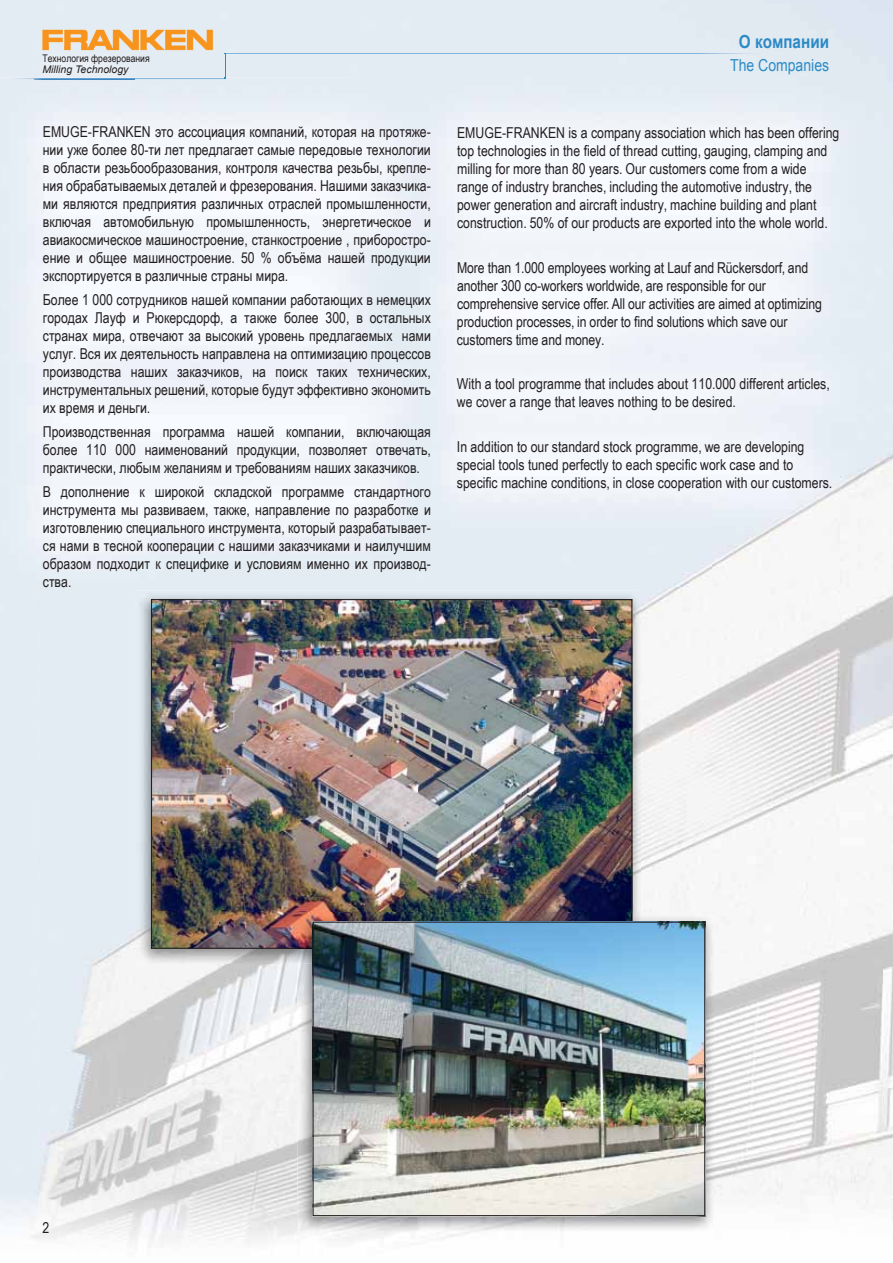
<style>
.page{position:relative;width:893px;height:1263px;background:#fff}
.page>*{position:absolute;margin:0;border:0;box-sizing:border-box;transform-origin:0 0}
.t1{font:700 18px "Arial";color:#2c8ac7;scale:.85 1}
.t2{font:16.5px "Arial";color:#2b8bc6;scale:.85 1}
.t3{font:15px/18px "Arial Narrow";color:#231f20}
.t4{font:10.5px/10.5px "Arial Narrow";color:#231f20}
.s1{font-family:"Arial";font-style:italic}
</style>
<div class="page">
<div style="left:0;top:0;width:893px;height:94px;background:#e3ecf3"></div>
<img style="left:840px;top:94px;width:53px;height:1123px">
<img style="left:40px;top:587px;width:107px;height:661px">
<img style="left:147px;top:587px;width:693px;height:44px">
<img style="left:641px;top:631px;width:199px;height:322px">
<img style="left:147px;top:964px;width:158px;height:283px">
<img style="left:714px;top:953px;width:126px;height:251px">
<div style="left:34px;top:46px;width:100px;height:31px;background:#e7eef5"></div>
<svg style="left:43px;top:30px;width:170px;height:20px;background:#f0b36a"></svg>
<img style="left:225px;top:53px;width:559px;height:1px">
<img style="left:0;top:78px;width:225px;height:1px">
<img style="left:34px;top:78px;width:100px;height:1px">
<svg style="left:225px;top:54px;width:1px;height:25px"></svg>
<img style="left:136px;top:590px;width:505px;height:53px">
<img style="left:136px;top:643px;width:50px;height:321px">
<img style="left:632px;top:643px;width:9px;height:270px">
<img style="left:186px;top:949px;width:111px;height:15px">
<img style="left:151px;top:599px;width:481px;height:350px">
<img style="left:297px;top:913px;width:417px;height:318px">
<img style="left:297px;top:913px;width:335px;height:36px">
<img style="left:314px;top:923px;width:389px;height:291px">
<div style="left:312px;top:921px;width:393px;height:295px;border:1px solid #231f20"></div>
<p class="t4" style="left:43px;top:53px;width:109px">Технология фрезерования<br><span class="s1">Milling Technology</span></p>
<p class="t3" style="left:43px;top:122px;width:390px;text-align:justify">EMUGE-FRANKEN это ассоциация компаний, которая на протяже&shy;нии уже более 80-ти лет предлагает самые передовые технологии в области резьбообразования, контроля качества резьбы, крепле&shy;ния обрабатываемых деталей и фрезерования. Нашими заказчика&shy;ми являются предприятия различных отраслей промышленности, включая автомобильную промышленность, энергетическое и авиакосмическое машиностроение, станкостроение , приборостро&shy;ение и общее машиностроение. 50 % объёма нашей продукции экспортируется в различные страны мира.</p>
<p class="t3" style="left:43px;top:290px;width:390px;text-align:justify">Более 1 000 сотрудников нашей компании работающих в немецких городах Лауф и Рюкерсдорф, а также более 300, в остальных странах мира, отвечают за высокий уровень предлагаемых нами услуг. Вся их деятельность направлена на оптимизацию процессов производства наших заказчиков, на поиск таких технических, инструментальных решений, которые будут эффективно экономить их время и деньги.</p>
<p class="t3" style="left:43px;top:422px;width:390px;text-align:justify">Производственная программа нашей компании, включающая более 110 000 наименований продукции, позволяет отвечать, практически, любым желаниям и требованиям наших заказчиков.</p>
<p class="t3" style="left:43px;top:482px;width:390px;text-align:justify">В дополнение к широкой складской программе стандартного инструмента мы развиваем, также, направление по разработке и изготовлению специального инструмента, который разрабатывает&shy;ся нами в тесной кооперации с нашими заказчиками и наилучшим образом подходит к специфике и условиям именно их производ&shy;ства.</p>
<p class="t1" style="left:739px;top:30px;width:108px">О компании</p>
<p class="t2" style="left:730px;top:55px;width:118px">The Companies</p>
<p class="t3" style="left:457px;top:123px;width:384px">EMUGE-FRANKEN is a company association which has been offering top technologies in the field of thread cutting, gauging, clamping and milling for more than 80 years. Our customers come from a wide range of industry branches, including the automotive industry, the power generation and aircraft industry, machine building and plant construction. 50% of our products are exported into the whole world.</p>
<p class="t3" style="left:457px;top:258px;width:367px">More than 1.000 employees working at Lauf and Rückersdorf, and another 300 co-workers worldwide, are responsible for our comprehensive service offer. All our activities are aimed at optimizing production processes, in order to find solutions which save our customers time and money.</p>
<p class="t3" style="left:457px;top:374px;width:374px">With a tool programme that includes about 110.000 different articles, we cover a range that leaves nothing to be desired.</p>
<p class="t3" style="left:457px;top:437px;width:377px">In addition to our standard stock programme, we are developing special tools tuned perfectly to each specific work case and to specific machine conditions, in close cooperation with our customers.</p>
<p class="t3" style="left:43px;top:1218px;width:8px">2</p>
</div>
